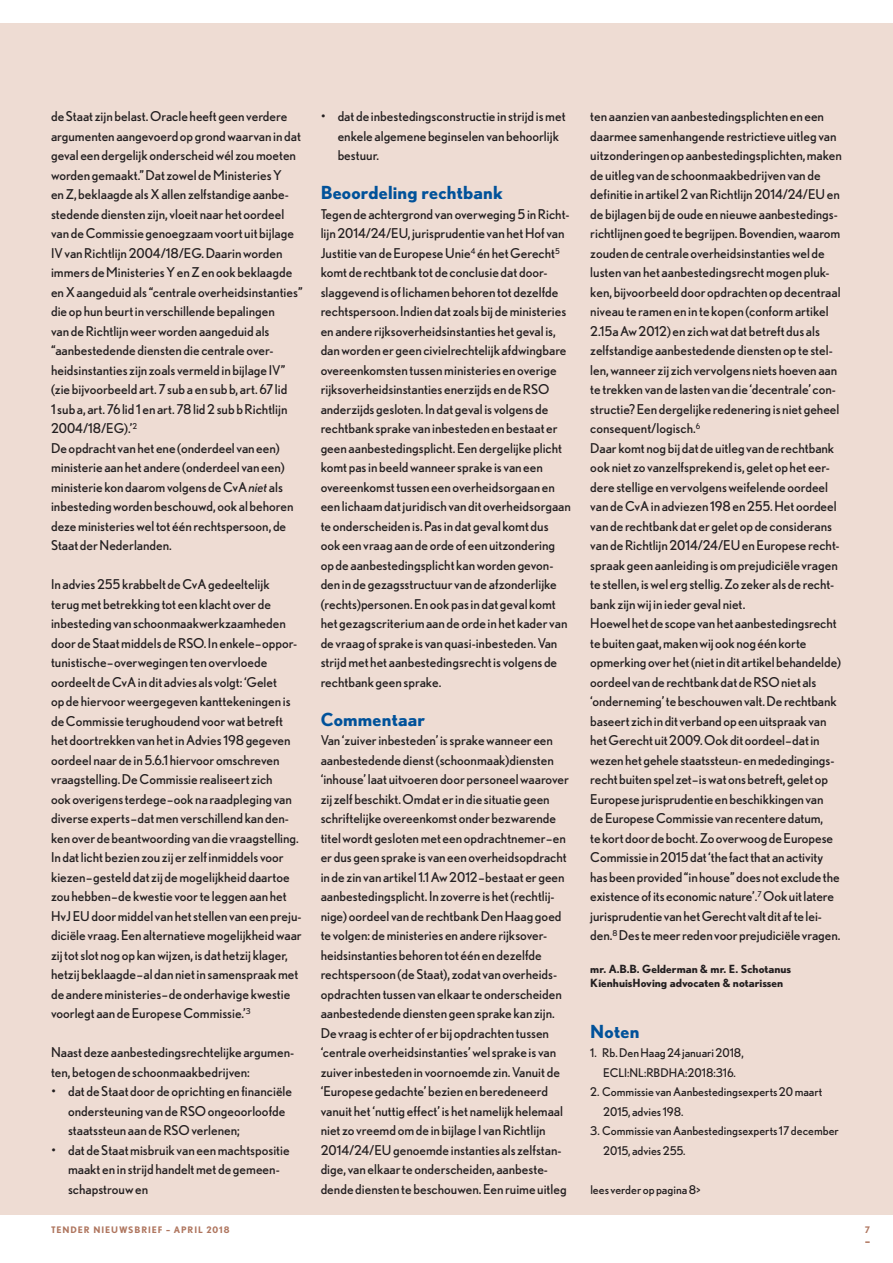
<style>
.page{position:relative;width:893px;height:1263px;background:#fff}
.page>*{position:absolute;margin:0;border:0;box-sizing:border-box;transform-origin:0 0}
.t1{font:700 18px "Nobel";letter-spacing:.01em;color:#01529a}
.t2{font:13.5px/19.5px "Nobel";color:#231f20}
.t3{font:12px/19.5px "Nobel";color:#231f20}
.t4{font:700 11.25px/13.5px "Nobel";color:#231f20}
.t5{font:700 9px "Nobel";letter-spacing:.1em;color:#af765f}
.s1{font-style:italic}
</style>
<div class="page">
<div style="left:0;top:24px;width:893px;height:1191px;background:#eedcd3"></div>
<p class="t2" style="left:51px;top:106px;width:253px">de Staat zijn belast. Oracle heeft geen verdere argumenten aangevoerd op grond waarvan in dat geval een dergelijk onderscheid wél zou moeten worden gemaakt.” Dat zowel de Ministeries Y<br>en Z, beklaagde als X allen zelfstandige aanbe&shy;stedende diensten zijn, vloeit naar het oordeel van de Commissie genoegzaam voort uit bijlage IV van Richtlijn 2004/18/EG. Daarin worden immers de Ministeries Y en Z en ook beklaagde en X aangeduid als “centrale overheidsinstanties” die op hun beurt in verschillende bepalingen<br>van de Richtlijn weer worden aangeduid als “aanbestedende diensten die centrale over&shy;heidsinstanties zijn zoals vermeld in bijlage IV” (zie bijvoorbeeld art. 7 sub a en sub b, art. 67 lid<br>1 sub a, art. 76 lid 1 en art. 78 lid 2 sub b Richtlijn 2004/18/EG).’<sup>2<br></sup>De opdracht van het ene (onderdeel van een) ministerie aan het andere (onderdeel van een) ministerie kon daarom volgens de CvA <span class="s1">niet</span> als inbesteding worden beschouwd, ook al behoren deze ministeries wel tot één rechtspersoon, de Staat der Nederlanden.</p>
<p class="t2" style="left:51px;top:574px;width:236px">In advies 255 krabbelt de CvA gedeeltelijk terug met betrekking tot een klacht over de inbesteding van schoonmaakwerkzaamheden door de Staat middels de RSO</p>
<p class="t2" style="left:51px;top:633px;width:252px;text-indent:153px">. In enkele – oppor&shy;tunistische – overwegingen ten overvloede oordeelt de CvA in dit advies als volgt: ‘Gelet<br>op de hiervoor weergegeven kanttekeningen is de Commissie terughoudend voor wat betreft het doortrekken van het in Advies 198 gegeven oordeel naar de in 5.6.1 hiervoor omschreven vraagstelling. De Commissie realiseert zich<br>ook overigens terdege – ook na raadpleging van diverse experts – dat men verschillend kan den&shy;ken over de beantwoording van die vraagstelling.<br>In dat licht bezien zou zij er zelf inmiddels voor kiezen – gesteld dat zij de mogelijkheid daartoe zou hebben – de kwestie voor te leggen aan het HvJ EU door middel van het stellen van een preju&shy;diciële vraag. Een alternatieve mogelijkheid waar zij tot slot nog op kan wijzen, is dat hetzij klager, hetzij beklaagde – al dan niet in samenspraak met de andere ministeries – de onderhavige kwestie voorlegt aan de Europese Commissie.’<sup>3</sup></p>
<p class="t2" style="left:51px;top:1042px;width:245px">Naast deze aanbestedingsrechtelijke argumen&shy;ten, betogen de schoonmaakbedrijven:</p>
<p class="t2" style="left:68px;top:1081px;width:226px;text-indent:-17px">• dat de Staat door de oprichting en financiële ondersteuning van de RSO</p>
<p class="t2" style="left:208px;top:1101px;width:79px">ongeoorloofde</p>
<p class="t2" style="left:68px;top:1120px;width:105px">staatssteun aan de RSO</p>
<p class="t2" style="left:191px;top:1120px;width:50px">verlenen;</p>
<p class="t2" style="left:68px;top:1140px;width:223px;text-indent:-17px">• dat de Staat misbruik van een machtspositie maakt en in strijd handelt met de gemeen&shy;schapstrouw en</p>
<p class="t5" style="left:51px;top:1224px;width:180px">TENDER NIEUWSBRIEF – APRIL 2018</p>
<p class="t2" style="left:338px;top:106px;width:229px;text-indent:-17px">• dat de inbestedingsconstructie in strijd is met enkele algemene beginselen van behoorlijk bestuur.</p>
<h1 class="t1" style="left:321px;top:182px;width:184px">Beoordeling rechtbank</h1>
<p class="t2" style="left:321px;top:204px;width:252px">Tegen de achtergrond van overweging 5 in Richt&shy;lijn 2014/24/EU, jurisprudentie van het Hof van Justitie van de Europese Unie<sup>4</sup> én het Gerecht<sup>5 </sup>komt de rechtbank tot de conclusie dat door&shy;slaggevend is of lichamen behoren tot dezelfde rechtspersoon. Indien dat zoals bij de ministeries en andere rijksoverheidsinstanties het geval is, dan worden er geen civielrechtelijk afdwingbare overeenkomsten tussen ministeries en overige rijksoverheidsinstanties enerzijds en de RSO anderzijds gesloten. In dat geval is volgens de rechtbank sprake van inbesteden en bestaat er geen aanbestedingsplicht. Een dergelijke plicht komt pas in beeld wanneer sprake is van een overeenkomst tussen een overheidsorgaan en een lichaam dat juridisch van dit overheidsorgaan te onderscheiden is. Pas in dat geval komt dus ook een vraag aan de orde of een uitzondering op de aanbestedingsplicht kan worden gevon&shy;den in de gezagsstructuur van de afzonderlijke (rechts)personen. En ook pas in dat geval komt het gezagscriterium aan de orde in het kader van de vraag of sprake is van quasi-inbesteden. Van strijd met het aanbestedingsrecht is volgens de rechtbank geen sprake.</p>
<h1 class="t1" style="left:321px;top:709px;width:106px">Commentaar</h1>
<p class="t2" style="left:321px;top:730px;width:250px">Van ‘zuiver inbesteden’ is sprake wanneer een aanbestedende dienst (schoonmaak)diensten ‘inhouse’ laat uitvoeren door personeel waarover zij zelf beschikt. Omdat er in die situatie geen schriftelijke overeenkomst onder bezwarende titel wordt gesloten met een opdrachtnemer – en er dus geen sprake is van een overheidsopdracht in de zin van artikel 1.1 Aw 2012 – bestaat er geen aanbestedingsplicht. In zoverre is het (rechtlij&shy;nige) oordeel van de rechtbank Den Haag goed te volgen: de ministeries en andere rijksover&shy;heidsinstanties behoren tot één en dezelfde rechtspersoon (de Staat), zodat van overheids&shy;opdrachten tussen van elkaar te onderscheiden aanbestedende diensten geen sprake kan zijn.<br>De vraag is echter of er bij opdrachten tussen ‘centrale overheidsinstanties’ wel sprake is van zuiver inbesteden in voornoemde zin. Vanuit de ‘Europese gedachte’ bezien en beredeneerd vanuit het ‘nuttig effect’ is het namelijk helemaal niet zo vreemd om de in bijlage I van Richtlijn 2014/24/EU genoemde instanties als zelfstan&shy;dige, van elkaar te onderscheiden, aanbeste&shy;dende diensten te beschouwen. Een ruime uitleg</p>
<p class="t2" style="left:590px;top:106px;width:253px">ten aanzien van aanbestedingsplichten en een daarmee samenhangende restrictieve uitleg van uitzonderingen op aanbestedingsplichten, maken de uitleg van de schoonmaakbedrijven van de definitie in artikel 2 van Richtlijn 2014/24/EU en de bijlagen bij de oude en nieuwe aanbestedings&shy;richtlijnen goed te begrijpen. Bovendien, waarom zouden de centrale overheidsinstanties wel de lusten van het aanbestedingsrecht mogen pluk&shy;ken, bijvoorbeeld door opdrachten op decentraal niveau te ramen en in te kopen (conform artikel 2.15a Aw 2012) en zich wat dat betreft dus als zelfstandige aanbestedende diensten op te stel&shy;len, wanneer zij zich vervolgens niets hoeven aan te trekken van de lasten van die ‘decentrale’ con&shy;structie? Een dergelijke redenering is niet geheel consequent/logisch.<sup>6<br></sup>Daar komt nog bij dat de uitleg van de rechtbank ook niet zo vanzelfsprekend is, gelet op het eer&shy;dere stellige en vervolgens weifelende oordeel van de CvA in adviezen 198 en 255. Het oordeel van de rechtbank dat er gelet op de considerans van de Richtlijn 2014/24/EU en Europese recht&shy;spraak geen aanleiding is om prejudiciële vragen te stellen, is wel erg stellig. Zo zeker als de recht&shy;bank zijn wij in ieder geval niet.<br>Hoewel het de scope van het aanbestedingsrecht te buiten gaat, maken wij ook nog één korte opmerking over het (niet in dit artikel behandelde) oordeel van de rechtbank dat de RSO</p>
<p class="t2" style="left:590px;top:672px;width:252px;text-indent:191px">niet als ‘onderneming’ te beschouwen valt. De rechtbank baseert zich in dit verband op een uitspraak van het Gerecht uit 2009. Ook dit oordeel – dat in wezen het gehele staatssteun- en mededingings&shy;recht buiten spel zet – is wat ons betreft, gelet op Europese jurisprudentie en beschikkingen van<br>de Europese Commissie van recentere datum,<br>te kort door de bocht. Zo overwoog de Europese Commissie in 2015 dat ‘the fact that an activity has been provided “in house” does not exclude the existence of its economic nature’.<sup>7</sup> Ook uit latere jurisprudentie van het Gerecht valt dit af te lei&shy;den.<sup>8</sup> Des te meer reden voor prejudiciële vragen.</p>
<p class="t4" style="left:590px;top:962px;width:202px">mr. A.B.B. Gelderman &amp; mr. E. Schotanus<br>KienhuisHoving advocaten &amp; notarissen</p>
<h1 class="t1" style="left:590px;top:1021px;width:51px">Noten</h1>
<p class="t3" style="left:603px;top:1043px;width:142px;text-indent:-13px">1. Rb. Den Haag 24 januari 2018,<br>ECLI</p>
<p class="t3" style="left:627px;top:1063px;width:28px">:NL:RBDH</p>
<p class="t3" style="left:677px;top:1063px;width:60px">A:2018:316.</p>
<p class="t3" style="left:603px;top:1082px;width:221px;text-indent:-13px">2. Commissie van Aanbestedingsexperts 20 maart<br>2015, advies 198.</p>
<p class="t3" style="left:603px;top:1121px;width:237px;text-indent:-13px">3. Commissie van Aanbestedingsexperts 17 december<br>2015, advies 255.</p>
<p class="t3" style="left:590px;top:1180px;width:112px">lees verder op pagina 8&gt;</p>
<p class="t5" style="left:865px;top:1224px;width:7px">7</p>
</div>
